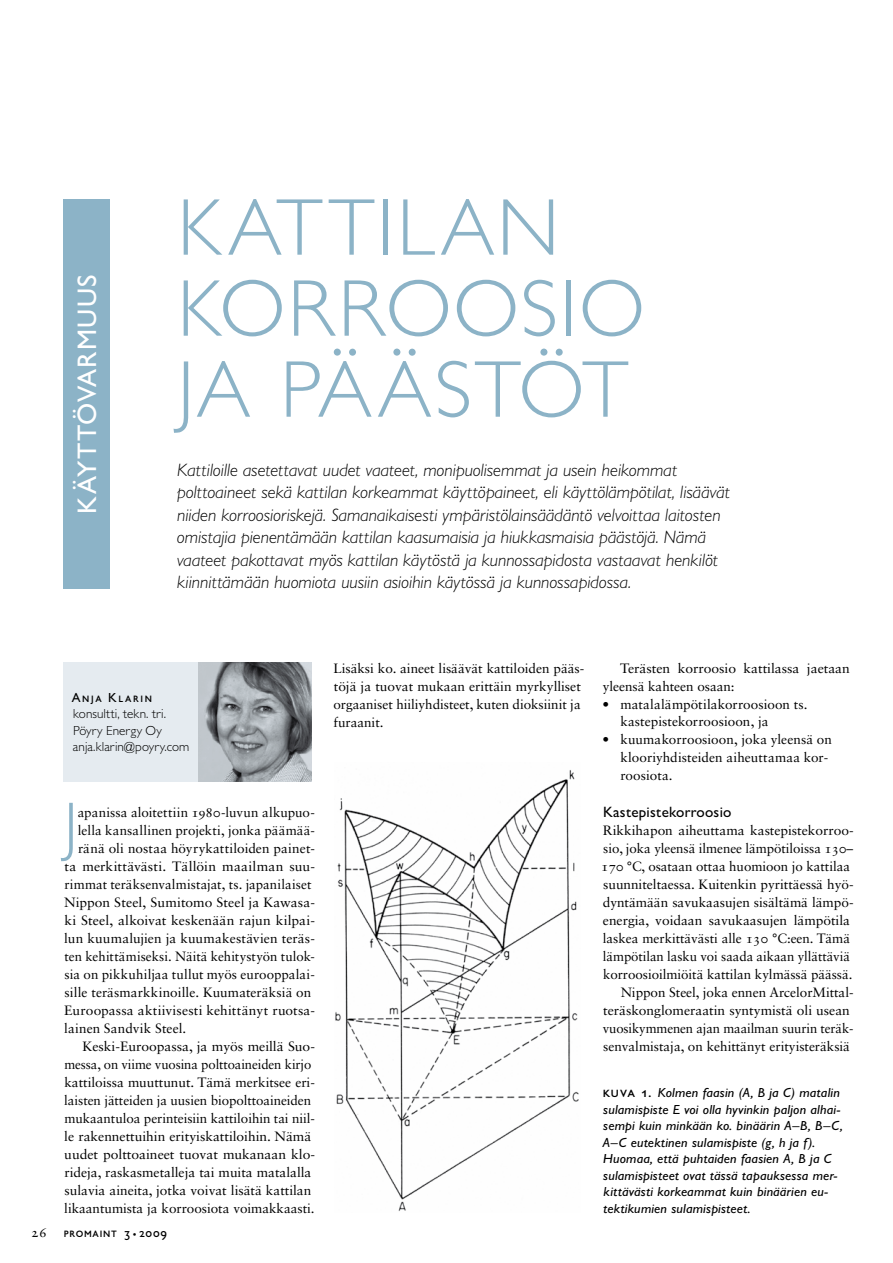
<style>
.page{position:relative;width:893px;height:1263px;background:#fff}
.page>*{position:absolute;margin:0;border:0;box-sizing:border-box;transform-origin:0 0}
.t1{font:300 81px/81px "Gill Sans MT Std";letter-spacing:.16em;color:#8cb3c7}
.t2{font:300 66.3px "Gill Sans MT Std";color:#8cb3c7}
.t3{font:500 27px "Gill Sans MT Std";color:#fff}
.t4{font:italic 300 18px/22.5px "Gill Sans MT Std";color:#000}
.t5{font:500 15px "Gill Sans MT Std";color:#000}
.t6{font:13.5px/18px "Sabon LT Std";letter-spacing:-.005em;color:#000}
.t7{font:13.5px "Sabon LT Std";letter-spacing:.015em;color:#000}
.t8{font:italic 500 13.2px/16.5px "Gill Sans MT Std";letter-spacing:.015em;color:#000;scale:1.06 1}
.t9{font:300 13.2px/16.5px "Gill Sans MT Std";letter-spacing:.03em;color:#000}
.t10{font:500 13.2px "Gill Sans MT Std";letter-spacing:.055em;color:#000}
.t11{font:500 13.2px "Gill Sans MT Std";letter-spacing:.125em;color:#000}
.s1{font-size:10.5px}
.s2{font-style:normal;font-size:15px}
</style>
<div class="page">
<div style="left:64px;top:199px;width:46px;height:389px;background:#8cb3c7"></div>
<img style="left:335px;top:770px;width:244px;height:441px">
<div style="left:64px;top:662px;width:248px;height:119px;background:#e5ebf0"></div>
<img style="left:198px;top:662px;width:114px;height:119px">
<h3 class="t3" style="left:71px;top:513px;width:237px;rotate:-90deg">Käyttövarmuus</h3>
<h1 class="t1" style="left:177px;top:186px;width:469px">Kattilan korroosio ja päästöt</h1>
<p class="t4" style="left:177px;top:458px;width:554px">Kattiloille asetettavat uudet vaateet, monipuolisemmat ja usein heikommat polttoaineet sekä kattilan korkeammat käyttöpaineet, eli käyttölämpötilat, lisäävät niiden korroosioriskejä. Samanaikaisesti ympäristölainsäädäntö velvoittaa laitosten omistajia pienentämään kattilan kaasumaisia ja hiukkasmaisia päästöjä. Nämä vaateet pakottavat myös kattilan käytöstä ja kunnossapidosta vastaavat henkilöt kiinnittämään huomiota uusiin asioihin käytössä ja kunnossapidossa.</p>
<p class="t11" style="left:72px;top:689px;width:82px">Anja Klarin</p>
<p class="t9" style="left:73px;top:705px;width:118px">konsultti, tekn. tri.<br>Pöyry Energy Oy anja.klarin@poyry.com</p>
<h2 class="t2" style="left:64px;top:786px;width:13px">J</h2>
<p class="t6" style="left:78px;top:803px;width:239px">apanissa aloitettiin 1980-luvun alkupuo-</p>
<p class="t6" style="left:78px;top:821px;width:238px">lella kansallinen projekti, jonka päämää-</p>
<p class="t6" style="left:78px;top:839px;width:238px">ränä oli nostaa höyrykattiloiden painet-</p>
<p class="t7" style="left:64px;top:858px;width:252px">ta merkittävästi. Tällöin maailman suu-</p>
<p class="t6" style="left:64px;top:875px;width:249px">rimmat teräksenvalmistajat, ts. japanilaiset</p>
<p class="t6" style="left:64px;top:893px;width:252px">Nippon Steel, Sumitomo Steel ja Kawasa-</p>
<p class="t6" style="left:64px;top:911px;width:252px">ki Steel, alkoivat keskenään rajun kilpai-</p>
<p class="t6" style="left:64px;top:929px;width:252px">lun kuumalujien ja kuumakestävien teräs-</p>
<p class="t6" style="left:64px;top:947px;width:252px">ten kehittämiseksi. Näitä kehitystyön tulok-</p>
<p class="t6" style="left:65px;top:965px;width:252px">sia on pikkuhiljaa tullut myös eurooppalai-</p>
<p class="t6" style="left:65px;top:983px;width:248px">sille teräsmarkkinoille. Kuumateräksiä on</p>
<p class="t6" style="left:64px;top:1001px;width:252px">Euroopassa aktiivisesti kehittänyt ruotsa-</p>
<p class="t6" style="left:64px;top:1019px;width:123px">lainen Sandvik Steel.</p>
<p class="t6" style="left:82px;top:1037px;width:234px">Keski-Euroopassa, ja myös meillä Suo-</p>
<p class="t6" style="left:64px;top:1055px;width:248px">messa, on viime vuosina polttoaineiden kirjo</p>
<p class="t6" style="left:64px;top:1073px;width:252px">kattiloissa muuttunut. Tämä merkitsee eri-</p>
<p class="t6" style="left:64px;top:1091px;width:248px">laisten jätteiden ja uusien biopolttoaineiden</p>
<p class="t6" style="left:64px;top:1109px;width:252px">mukaantuloa perinteisiin kattiloihin tai niil-</p>
<p class="t6" style="left:64px;top:1127px;width:249px">le rakennettuihin erityiskattiloihin. Nämä</p>
<p class="t6" style="left:64px;top:1145px;width:252px">uudet polttoaineet tuovat mukanaan klo-</p>
<p class="t6" style="left:64px;top:1163px;width:248px">rideja, raskasmetalleja tai muita matalalla</p>
<p class="t6" style="left:65px;top:1181px;width:248px">sulavia aineita, jotka voivat lisätä kattilan</p>
<p class="t6" style="left:64px;top:1199px;width:252px">likaantumista ja korroosiota voimakkaasti.</p>
<p class="t6" style="left:31px;top:1223px;width:17px">26</p>
<p class="t10" style="left:64px;top:1225px;width:105px">Promaint 3 <span class="s1">•</span> 2009</p>
<p class="t6" style="left:333px;top:659px;width:252px">Lisäksi ko. aineet lisäävät kattiloiden pääs&shy;töjä ja tuovat mukaan erittäin myrkylliset orgaaniset hiiliyhdisteet, kuten dioksiinit ja furaanit.</p>
<p class="t6" style="left:603px;top:659px;width:249px;text-indent:17px">Terästen korroosio kattilassa jaetaan yleensä kahteen osaan:</p>
<p class="t6" style="left:620px;top:695px;width:189px;text-indent:-18px">• matalalämpötilakorroosioon ts. kastepistekorroosioon, ja</p>
<p class="t6" style="left:620px;top:731px;width:213px;text-indent:-18px">• kuumakorroosioon, joka yleensä on klooriyhdisteiden aiheuttamaa kor&shy;roosiota.</p>
<p class="t5" style="left:603px;top:802px;width:130px">Kastepistekorroosio</p>
<p class="t6" style="left:601px;top:821px;width:254px;text-align:right">Rikkihapon aiheuttama kastepistekorroo&shy;sio, joka yleensä ilmenee lämpötiloissa 130– 170 °C, osataan ottaa huomioon jo kattilaa suunniteltaessa. Kuitenkin pyrittäessä hyö&shy;dyntämään savukaasujen sisältämä lämpö&shy;energia, voidaan savukaasujen lämpötila laskea merkittävästi alle 130 °C:een. Tämä lämpötilan lasku voi saada aikaan yllättäviä korroosioilmiöitä kattilan kylmässä päässä.<br>Nippon Steel, joka ennen ArcelorMittal&shy;teräskonglomeraatin syntymistä oli usean vuosikymmenen ajan maailman suurin teräk&shy;senvalmistaja, on kehittänyt erityisteräksiä</p>
<p class="t8" style="left:603px;top:1084px;width:228px"><span class="s2">Kuva 1.</span> Kolmen faasin (A, B ja C) matalin sulamispiste E voi olla hyvinkin paljon alhai&shy;sempi kuin minkään ko. binäärin A–B, B–C, A–C eutektinen sulamispiste (g, h ja f).<br>Huomaa, että puhtaiden faasien A, B ja C sulamispisteet ovat tässä tapauksessa mer&shy;kittävästi korkeammat kuin binäärien eu&shy;tektikumien sulamispisteet.</p>
</div>
